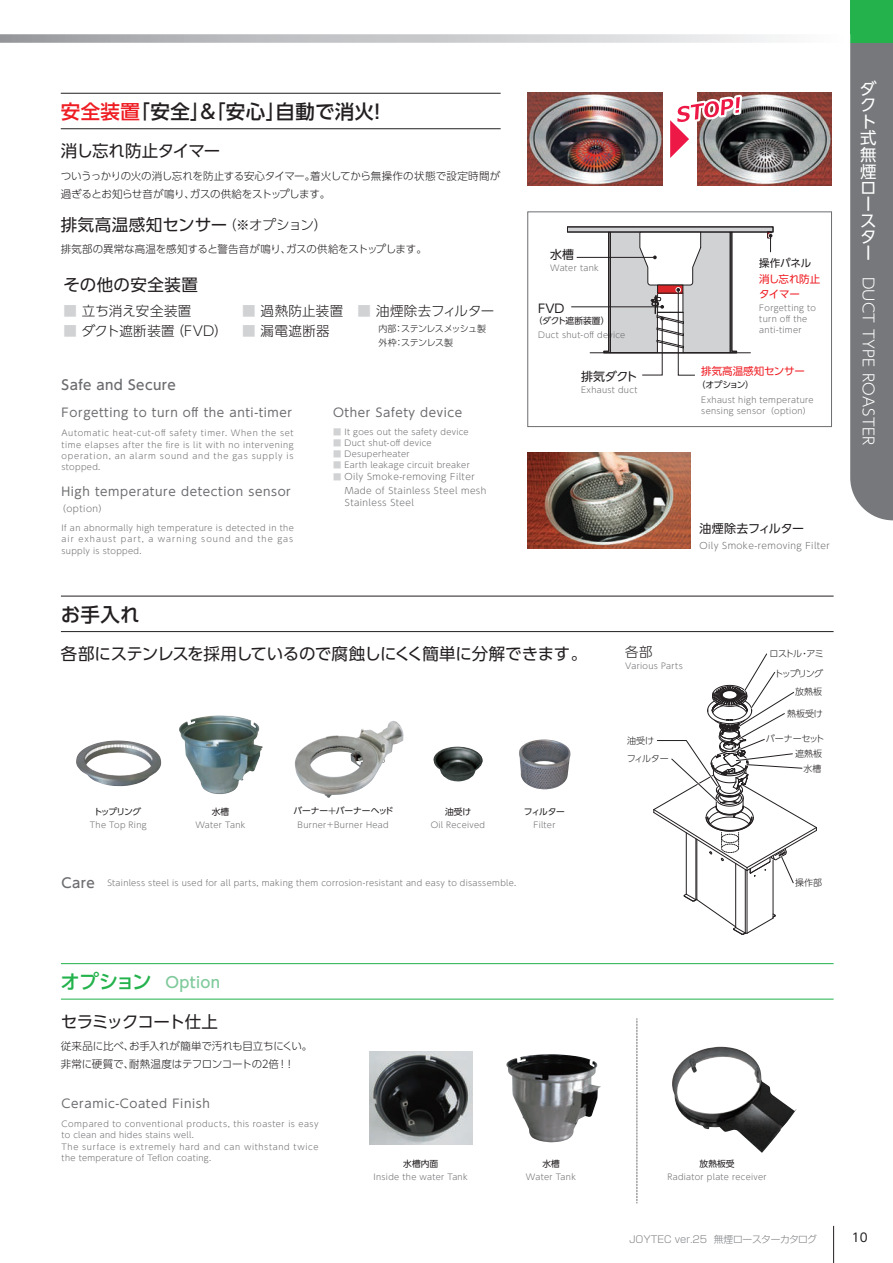
<style>
.page{position:relative;width:893px;height:1263px;background:#fff}
.page>*{position:absolute;margin:0;border:0;box-sizing:border-box;transform-origin:0 0}
.t1{font:500 19.5px "UD Shin Go Pro";letter-spacing:.02em;color:#231f20}
.t2{font:500 19.5px "UD Shin Go Pro";letter-spacing:-.08em;color:#23b24b}
.t3{font:16.5px "UD Shin Go Pro";letter-spacing:-.015em;color:#231f20}
.t4{font:16.5px "UD Shin Go Pro";letter-spacing:.02em;color:#231f20}
.t5{font:16.5px/16.4px "UD Shin Go Pr 6";color:#fff}
.t6{font:16.5px "UD Shin Go Pro";letter-spacing:-.05em;color:#231f20}
.t7{font:16.5px "UD Shin Go Pro";letter-spacing:-.06em;color:#231f20}
.t8{font:300 15px "UD Shin Go Pr 6";letter-spacing:.02em;color:#fff}
.t9{font:500 15px "UD Shin Go Pr 6";letter-spacing:.02em;color:#80ca9c}
.t10{font:300 13.5px "UD Shin Go Pr 6";letter-spacing:.02em;color:#231f20}
.t11{font:500 13.5px "UD Shin Go Pr 6";letter-spacing:.03em;color:#6c6d70}
.t12{font:300 13.5px "UD Shin Go Pr 6";letter-spacing:-.01em;color:#231f20}
.t13{font:12px "UD Shin Go Pro";letter-spacing:.05em;color:#6c6d70}
.t14{font:12px "UD Shin Go Pr 6";color:#231f20}
.t15{font:12px "UD Shin Go Pr 6";letter-spacing:-.025em;color:#231f20}
.t16{font:12px "UD Shin Go Pro";color:#231f20}
.t17{font:300 10.5px/18px "UD Shin Go Pr 6";letter-spacing:-.015em;color:#231f20}
.t18{font:10.5px/15px "UD Shin Go Pr 6";letter-spacing:-.035em;color:#ee1d23}
.t19{font:10.5px "UD Shin Go Pr 6";letter-spacing:-.015em;color:#ee1d23}
.t20{font:10.5px "UD Shin Go Pr 6";letter-spacing:-.01em;color:#231f20}
.t21{font:300 9.75px "Shin Go Pro";letter-spacing:-.01em;color:#808285}
.t22{font:300 9px/14.1px "UD Shin Go Pr 6";letter-spacing:.04em;color:#6c6d70}
.t23{font:300 9px/15.3px "UD Shin Go Pro";letter-spacing:-.03em;color:#231f20;text-align:right}
.t24{font:300 9px/13.5px "UD Shin Go Pr 6";letter-spacing:-.05em;color:#231f20}
.t25{font:300 9px/18.8px "UD Shin Go Pro";letter-spacing:-.09em;color:#231f20;text-align:right}
.t26{font:300 9px "UD Shin Go Pro";letter-spacing:.05em;color:#6c6d70}
.t27{font:8.7px "UD Shin Go Pr 6";letter-spacing:-.015em;color:#231f20}
.t28{font:300 8.25px/11.2px "UD Shin Go Pr 6";letter-spacing:.04em;color:#6c6d70}
.t29{font:300 8.25px/11.2px "UD Shin Go Pr 6";letter-spacing:.06em;color:#6c6d70}
.s1{color:#ee1d23}
.s2{font-family:"UD Shin Go Pr 6";font-weight:300;font-size:13.5px}
.s3{color:#d1d2d4}
.s4{font-size:8.25px;color:#d1d2d4}
.s5{font-weight:300;font-size:10.5px}
.s6{font-weight:500;font-size:13.5px}
</style>
<div class="page">
<div style="left:850px;top:43px;width:43px;height:477px;background:#76787b"></div>
<div style="left:850px;top:0;width:43px;height:43px;background:#23b24b"></div>
<svg style="left:0;top:34px;width:778px;height:9px;background:#c9cacc"></svg>
<img style="left:528px;top:452px;width:163px;height:97px">
<hr style="left:697px;top:839px;width:1px;height:61px;background:#231f20">
<hr style="left:745px;top:869px;width:1px;height:64px;background:#231f20">
<hr style="left:747px;top:870px;width:1px;height:63px;background:#231f20">
<hr style="left:773px;top:860px;width:1px;height:58px;background:#231f20">
<hr style="left:735px;top:863px;width:1px;height:64px;background:#231f20">
<hr style="left:696px;top:839px;width:1px;height:61px;background:#231f20">
<hr style="left:686px;top:833px;width:1px;height:61px;background:#231f20">
<svg style="left:684px;top:894px;width:92px;height:41px"></svg>
<svg style="left:653px;top:653px;width:164px;height:232px"></svg>
<div style="left:721px;top:834px;width:18px;height:9px;border:1px dashed #231f20;border-radius:50%"></div>
<div style="left:721px;top:844px;width:18px;height:9px;border:1px dashed #231f20;border-radius:50%"></div>
<div style="left:528px;top:212px;width:304px;height:215px;border:1px solid #6c6d70"></div>
<svg style="left:567px;top:226px;width:207px;height:150px"></svg>
<img style="left:528px;top:93px;width:134px;height:92px">
<img style="left:697px;top:93px;width:134px;height:92px">
<img style="left:521px;top:739px;width:23px;height:8px">
<img style="left:433px;top:746px;width:50px;height:36px">
<img style="left:179px;top:715px;width:84px;height:79px">
<img style="left:295px;top:721px;width:108px;height:77px">
<img style="left:84px;top:740px;width:36px;height:9px">
<img style="left:369px;top:1052px;width:103px;height:93px">
<img style="left:506px;top:1054px;width:95px;height:88px">
<hr style="left:61px;top:93px;width:440px;height:1px;background:#231f20">
<hr style="left:61px;top:128px;width:440px;height:1px;background:#231f20">
<svg style="left:670px;top:92px;width:75px;height:76px"></svg>
<hr style="left:61px;top:596px;width:773px;height:1px;background:#231f20">
<hr style="left:61px;top:631px;width:773px;height:1px;background:#231f20">
<hr style="left:61px;top:963px;width:773px;height:1px;background:#23b24b">
<hr style="left:61px;top:999px;width:773px;height:1px;background:#23b24b">
<svg style="left:637px;top:1019px;width:1px;height:184px"></svg>
<img style="left:672px;top:1047px;width:124px;height:106px">
<hr style="left:833px;top:1226px;width:1px;height:37px;background:#231f20">
<h1 class="t1" style="left:61px;top:96px;width:328px"><span class="s1">安全装置</span>「安全」＆「安心」自動で消火！</h1>
<h2 class="t6" style="left:61px;top:138px;width:161px">消し忘れ防止タイマー</h2>
<p class="t17" style="left:61px;top:166px;width:441px">ついうっかりの火の消し忘れを防止する安心タイマー。着火してから無操作の状態で設定時間が過ぎるとお知らせ音が鳴り、ガスの供給をストップします。</p>
<h2 class="t4" style="left:61px;top:211px;width:268px">排気高温感知センサー<span class="s2">（※オプション）</span></h2>
<p class="t17" style="left:61px;top:240px;width:368px">排気部の異常な高温を感知すると警告音が鳴り、ガスの供給をストップします。</p>
<h2 class="t4" style="left:63px;top:271px;width:136px">その他の安全装置</h2>
<h3 class="t10" style="left:63px;top:300px;width:130px"><span class="s3">■</span> 立ち消え安全装置</h3>
<h3 class="t10" style="left:63px;top:320px;width:166px"><span class="s3">■</span> ダクト遮断装置（FVD）</h3>
<h3 class="t10" style="left:242px;top:300px;width:103px"><span class="s3">■</span> 過熱防止装置</h3>
<h3 class="t10" style="left:242px;top:320px;width:89px"><span class="s3">■</span> 漏電遮断器</h3>
<h3 class="t12" style="left:357px;top:300px;width:138px"><span class="s3">■</span> 油煙除去フィルター</h3>
<p class="t24" style="left:378px;top:322px;width:109px">内部：ステンレスメッシュ製外枠：ステンレス製</p>
<h3 class="t11" style="left:62px;top:374px;width:116px">Safe and Secure</h3>
<p class="t28" style="left:62px;top:427px;width:234px;text-align:justify">Automatic heat-cut-off safety timer. When the set time elapses after the fire is lit with no intervening operation, an alarm sound and the gas supply is stopped.</p>
<h3 class="t13" style="left:62px;top:403px;width:232px">Forgetting to turn off the anti-timer</h3>
<h3 class="t13" style="left:62px;top:482px;width:231px">High temperature detection sensor</h3>
<p class="t26" style="left:57px;top:501px;width:52px">（option）</p>
<p class="t28" style="left:62px;top:522px;width:234px;text-align:justify">If an abnormally high temperature is detected in the air exhaust part, a warning sound and the gas supply is stopped.</p>
<h3 class="t13" style="left:333px;top:403px;width:131px">Other Safety device</h3>
<p class="t28" style="left:333px;top:426px;width:137px"><span class="s3">■</span> It goes out the safety device</p>
<p class="t28" style="left:333px;top:437px;width:100px"><span class="s3">■</span> Duct shut-off device</p>
<p class="t28" style="left:333px;top:448px;width:78px"><span class="s3">■</span> Desuperheater</p>
<p class="t28" style="left:333px;top:459px;width:138px"><span class="s3">■</span> Earth leakage circuit breaker</p>
<p class="t22" style="left:345px;top:469px;width:143px;text-indent:-12px"><span class="s4">■</span> Oily Smoke-removing Filter<br>Made of Stainless Steel mesh</p>
<p class="t22" style="left:345px;top:495px;width:71px">Stainless Steel</p>
<h3 class="t14" style="left:550px;top:245px;width:25px">水槽</h3>
<p class="t28" style="left:550px;top:262px;width:50px">Water tank</p>
<h3 class="t14" style="left:538px;top:299px;width:28px">FVD</h3>
<p class="t27" style="left:534px;top:314px;width:77px">（ダクト遮断装置）</p>
<p class="t28" style="left:538px;top:329px;width:89px">Duct shut-off device</p>
<h3 class="t14" style="left:581px;top:366px;width:58px">排気ダクト</h3>
<p class="t28" style="left:581px;top:384px;width:58px">Exhaust duct</p>
<p class="t20" style="left:759px;top:255px;width:54px">操作パネル</p>
<p class="t28" style="left:759px;top:302px;width:58px">Forgetting to turn off the anti-timer</p>
<p class="t18" style="left:759px;top:271px;width:63px">消し忘れ防止タイマー</p>
<p class="t19" style="left:701px;top:363px;width:105px">排気高温感知センサー</p>
<p class="t28" style="left:701px;top:394px;width:114px">Exhaust high temperature sensing sensor（option）</p>
<p class="t27" style="left:697px;top:377px;width:58px">（オプション）</p>
<h3 class="t15" style="left:700px;top:519px;width:106px">油煙除去フィルター</h3>
<p class="t22" style="left:700px;top:538px;width:132px">Oily Smoke-removing Filter</p>
<h1 class="t1" style="left:61px;top:599px;width:80px">お手入れ</h1>
<h2 class="t3" style="left:61px;top:640px;width:528px">各部にステンレスを採用しているので腐蝕しにくく簡単に分解できます。</h2>
<p class="t27" style="left:94px;top:804px;width:49px">トップリング</p>
<p class="t27" style="left:212px;top:804px;width:19px">水槽</p>
<p class="t27" style="left:293px;top:804px;width:102px">バーナー<span class="s5">+</span>バーナーヘッド</p>
<p class="t27" style="left:445px;top:804px;width:28px">油受け</p>
<p class="t27" style="left:524px;top:804px;width:42px">フィルター</p>
<p class="t28" style="left:90px;top:819px;width:58px">The Top Ring</p>
<p class="t28" style="left:195px;top:819px;width:52px">Water Tank</p>
<p class="t28" style="left:298px;top:819px;width:93px">Burner＋Burner Head</p>
<p class="t28" style="left:431px;top:819px;width:56px">Oil Received</p>
<p class="t28" style="left:534px;top:819px;width:24px">Filter</p>
<p class="t28" style="left:62px;top:877px;width:456px"><span class="s6">Care</span> Stainless steel is used for all parts, making them corrosion-resistant and easy to disassemble.</p>
<h3 class="t10" style="left:625px;top:641px;width:29px">各部</h3>
<p class="t28" style="left:625px;top:660px;width:59px">Various Parts</p>
<p class="t23" style="left:627px;top:730px;width:43px;line-height:18.9px;text-align:left">油受け<br>フィルター</p>
<p class="t23" style="left:769px;top:645px;width:56px">ロストル・アミ</p>
<p class="t25" style="left:775px;top:663px;width:50px">トップリング放熱板</p>
<p class="t23" style="left:787px;top:705px;width:37px">熱板受け</p>
<p class="t23" style="left:766px;top:730px;width:60px">バーナーセット</p>
<p class="t23" style="left:795px;top:745px;width:28px">遮熱板水槽</p>
<p class="t23" style="left:795px;top:874px;width:28px">操作部</p>
<h2 class="t5" style="left:860px;top:80px;width:18px">ダクト式無煙ロースター</h2>
<h3 class="t8" style="left:880px;top:277px;width:170px;rotate:90deg">DUCT TYPE ROASTER</h3>
<h1 class="t2" style="left:60px;top:966px;width:93px">オプション</h1>
<h3 class="t9" style="left:165px;top:970px;width:56px">Option</h3>
<h2 class="t7" style="left:61px;top:1008px;width:159px">セラミックコート仕上</h2>
<p class="t17" style="left:61px;top:1037px;width:253px">従来品に比べ、お手入れが簡単で汚れも目立ちにくい。非常に硬質で、耐熱温度はテフロンコートの2倍！！</p>
<h3 class="t13" style="left:62px;top:1093px;width:150px">Ceramic-Coated Finish</h3>
<p class="t29" style="left:62px;top:1118px;width:259px">Compared to conventional products, this roaster is easy to clean and hides stains well.<br>The surface is extremely hard and can withstand twice the temperature of Teflon coating.</p>
<p class="t27" style="left:403px;top:1156px;width:37px">水槽内面</p>
<p class="t28" style="left:374px;top:1170px;width:96px">Inside the water Tank</p>
<p class="t27" style="left:542px;top:1156px;width:19px">水槽</p>
<p class="t28" style="left:526px;top:1170px;width:52px">Water Tank</p>
<p class="t27" style="left:700px;top:1156px;width:37px">放熱板受</p>
<p class="t28" style="left:667px;top:1170px;width:101px">Radiator plate receiver</p>
<p class="t21" style="left:629px;top:1231px;width:189px">JOYTEC ver.25 無煙ロースターカタログ</p>
<h3 class="t16" style="left:852px;top:1227px;width:17px">10</h3>
</div>
